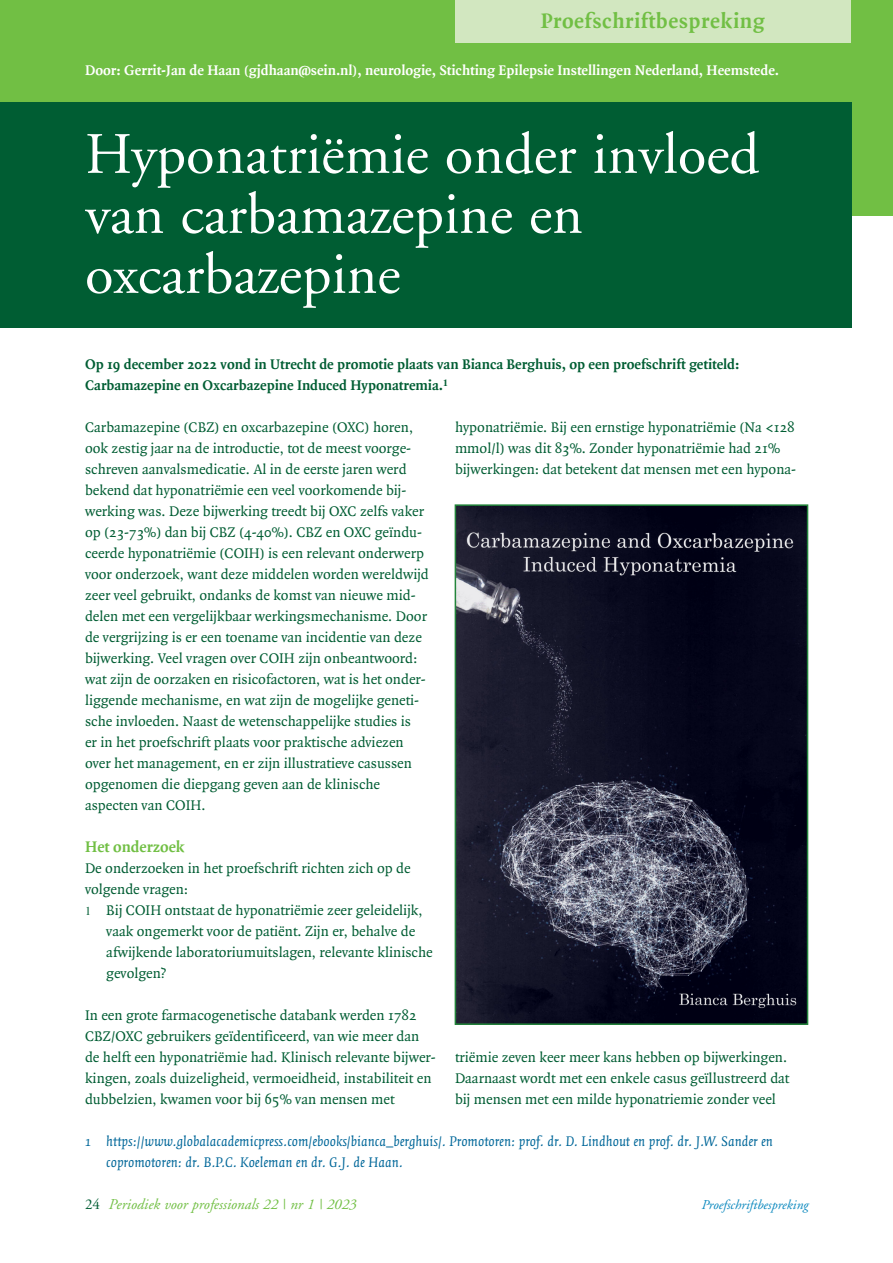
<style>
.page{position:relative;width:893px;height:1263px;background:#fff}
.page>*{position:absolute;margin:0;border:0;box-sizing:border-box;transform-origin:0 0}
.kop_garamond{font:58.5px/60px "Adobe Garamond";color:#fff}
._1-rubriek_pagina{font:700 22.5px "Quadraat";letter-spacing:.025em;color:#71bf44}
.tussenkop{font:700 16.5px "Quadraat";color:#71bf44}
.tekst{font:15px/21px "Quadraat";color:#005d33}
.voetnoot{font:italic 15px/21px "Quadraat";color:#006799}
.intro{font:700 15px/21px "Quadraat";color:#005d33}
.bovenregel{font:700 15px "Quadraat";color:#fff}
.t1{font:italic 15px "Adobe Garamond";color:#71bf44}
.t2{font:italic 13.5px "Adobe Garamond";color:#0a88be}
.s1{font-family:"Times";font-size:12px}
.s2{font-style:normal;color:#005d33}
</style>
<div class="page">
<div style="left:0;top:0;width:893px;height:215px;background:#71bf44"></div>
<div style="left:0;top:103px;width:851px;height:225px;background:#005d33"></div>
<div style="left:455px;top:0;width:395px;height:43px;background:#d2e7c0"></div>
<img style="left:457px;top:506px;width:349px;height:517px">
<p class="_1-rubriek_pagina" style="left:541px;top:9px;width:225px">Proefschriftbespreking</p>
<p class="bovenregel" style="left:85px;top:63px;width:696px">Door: Gerrit-Jan de Haan (gjdhaan@sein.nl), neurologie, Stichting Epilepsie Instellingen Nederland, Heemstede.</p>
<p class="kop_garamond" style="left:85px;top:126px;width:676px">Hyponatriëmie onder invloed van carbamazepine en oxcarbazepine</p>
<p class="intro" style="left:85px;top:354px;width:656px">Op 19 december 2022 vond in Utrecht de promotie plaats van Bianca Berghuis, op een proefschrift getiteld:<br>Carbamazepine en Oxcarbazepine Induced Hyponatremia.<sup>1</sup></p>
<p class="tekst" style="left:85px;top:417px;width:345px">Carbamazepine (CBZ) en oxcarbazepine (OXC) horen, ook zestig jaar na de introductie, tot de meest voorge&shy;schreven aanvalsmedicatie. Al in de eerste jaren werd bekend dat hyponatriëmie een veel voorkomende bij&shy;werking was. Deze bijwerking treedt bij OXC zelfs vaker op (23-73%) dan bij CBZ (4-40%). CBZ en OXC geïndu&shy;ceerde hyponatriëmie (COIH) is een relevant onderwerp voor onderzoek, want deze middelen worden wereldwijd zeer veel gebruikt, ondanks de komst van nieuwe mid&shy;delen met een vergelijkbaar werkingsmechanisme. Door de vergrijzing is er een toename van incidentie van deze bijwerking. Veel vragen over COIH zijn onbeantwoord: wat zijn de oorzaken en risicofactoren, wat is het onder&shy;liggende mechanisme, en wat zijn de mogelijke geneti&shy;sche invloeden. Naast de wetenschappelijke studies is<br>er in het proefschrift plaats voor praktische adviezen over het management, en er zijn illustratieve casussen opgenomen die diepgang geven aan de klinische aspecten van COIH.</p>
<p class="tussenkop" style="left:85px;top:838px;width:101px">Het onderzoek</p>
<p class="tekst" style="left:85px;top:858px;width:327px">De onderzoeken in het proefschrift richten zich op de volgende vragen:</p>
<p class="tekst" style="left:106px;top:900px;width:328px;text-indent:-21px"><span class="s1">1</span> Bij COIH ontstaat de hyponatriëmie zeer geleidelijk, vaak ongemerkt voor de patiënt. Zijn er, behalve de afwijkende laboratoriumuitslagen, relevante klinische gevolgen?</p>
<p class="tekst" style="left:85px;top:1005px;width:352px">In een grote farmacogenetische databank werden 1782<br>CBZ/OXC gebruikers geïdentificeerd, van wie meer dan de helft een hyponatriëmie had. Klinisch relevante bijwer&shy;kingen, zoals duizeligheid, vermoeidheid, instabiliteit en dubbelzien, kwamen voor bij 65% van mensen met</p>
<p class="tekst" style="left:455px;top:417px;width:343px">hyponatriëmie. Bij een ernstige hyponatriëmie (Na &lt;128 mmol/l) was dit 83%. Zonder hyponatriëmie had 21% bijwerkingen: dat betekent dat mensen met een hypona-</p>
<p class="tekst" style="left:455px;top:1047px;width:336px">triëmie zeven keer meer kans hebben op bijwerkingen.<br>Daarnaast wordt met een enkele casus geïllustreerd dat bij mensen met een milde hyponatriemie zonder veel</p>
<p class="voetnoot" style="left:106px;top:1131px;width:668px;text-indent:-21px">1 https://www.globalacademicpress.com/ebooks/bianca_berghuis/. Promotoren: prof. dr. D. Lindhout en prof. dr. J.W. Sander en copromotoren: dr. B.P.C. Koeleman en dr. G.J. de Haan.</p>
<p class="t1" style="left:85px;top:1196px;width:273px"><span class="s2">24</span> Periodiek voor professionals 22 | nr 1 | 2023</p>
<p class="t2" style="left:701px;top:1198px;width:108px">Proefschriftbespreking</p>
</div>
